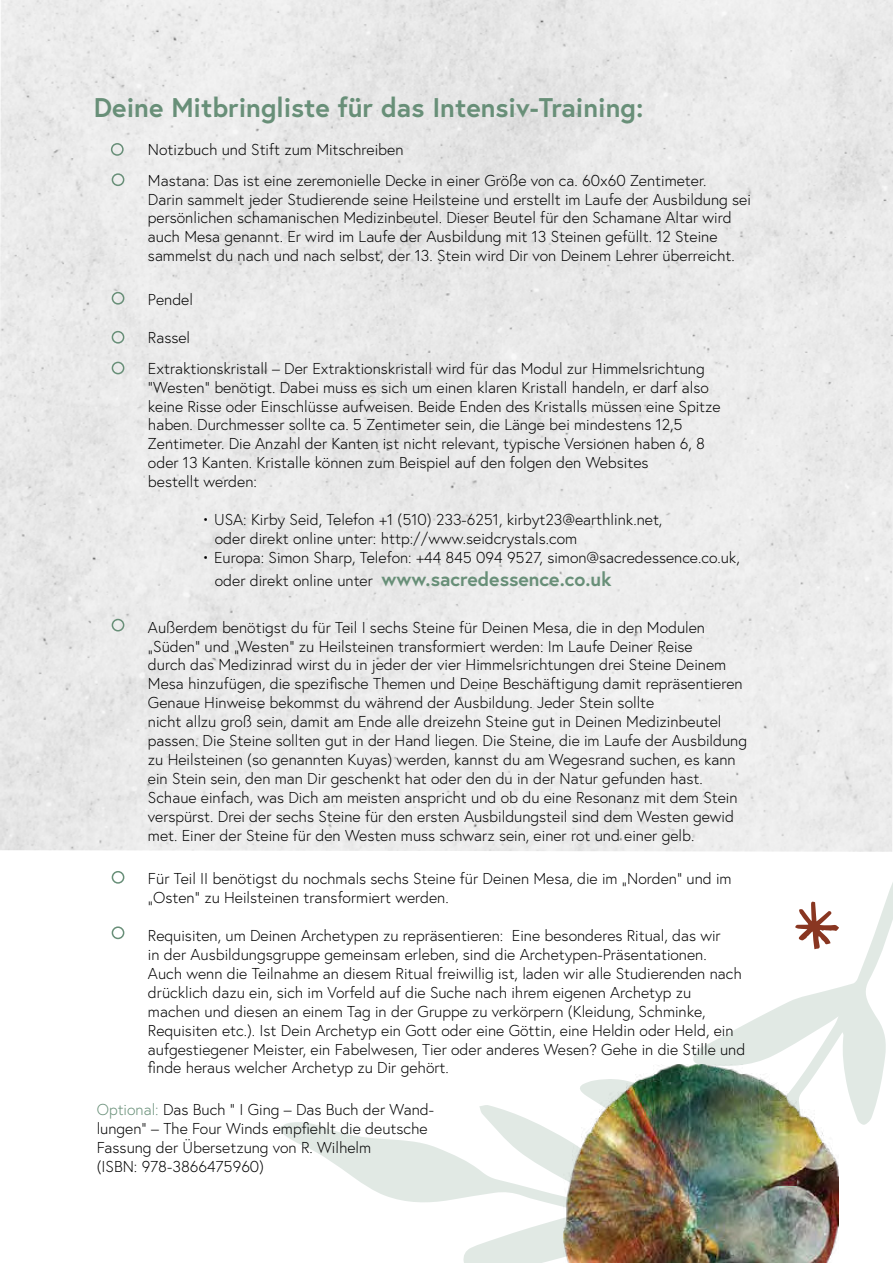
<style>
.page{position:relative;width:893px;height:1263px;background:#fff}
.page>*{position:absolute;margin:0;border:0;box-sizing:border-box;transform-origin:0 0}
.t1{font:700 27px "Europa";color:#688f78}
.t2{font:700 19.5px "Europa";color:#688f78}
.t3{font:300 15.75px/18.9px "Europa";color:#000}
.s1{font-weight:300;font-size:15.75px;color:#000}
.s2{color:#688f78}
</style>
<div class="page">
<div style="left:0;top:0;width:893px;height:851px;background:#eaeaea"></div>
<svg style="left:280px;top:831px;width:613px;height:432px"></svg>
<div style="left:111px;top:143px;width:13px;height:13px;border:2px solid #688f78;border-radius:50%"></div>
<svg style="left:795px;top:901px;width:44px;height:48px"></svg>
<img style="left:564px;top:1064px;width:275px;height:199px">
<div style="left:112px;top:173px;width:12px;height:13px;border:2px solid #688f78;border-radius:50%"></div>
<div style="left:112px;top:292px;width:12px;height:13px;border:2px solid #688f78;border-radius:50%"></div>
<div style="left:112px;top:331px;width:12px;height:13px;border:2px solid #688f78;border-radius:50%"></div>
<div style="left:112px;top:362px;width:12px;height:12px;border:2px solid #688f78;border-radius:50%"></div>
<div style="left:112px;top:619px;width:12px;height:12px;border:2px solid #688f78;border-radius:50%"></div>
<div style="left:112px;top:871px;width:12px;height:13px;border:2px solid #688f78;border-radius:50%"></div>
<div style="left:112px;top:926px;width:12px;height:13px;border:2px solid #688f78;border-radius:50%"></div>
<h1 class="t1" style="left:94px;top:92px;width:551px">Deine Mitbringliste für das Intensiv-Training:</h1>
<p class="t3" style="left:148px;top:134px;width:560px;line-height:30.9px">Notizbuch und Stift zum Mitschreiben<br>Mastana: Das ist eine zeremonielle Decke in einer Größe von ca. 60x60 Zentimeter.</p>
<p class="t3" style="left:148px;top:190px;width:604px">Darin sammelt jeder Studierende seine Heilsteine und erstellt im Laufe der Ausbildung sei persönlichen schamanischen Medizinbeutel. Dieser Beutel für den Schamane Altar wird auch Mesa genannt. Er wird im Laufe der Ausbildung mit 13 Steinen gefüllt. 12 Steine sammelst du nach und nach selbst, der 13. Stein wird Dir von Deinem Lehrer überreicht.</p>
<p class="t3" style="left:148px;top:290px;width:47px">Pendel</p>
<p class="t3" style="left:148px;top:322px;width:558px;line-height:30.9px">Rassel<br>Extraktionskristall – Der Extraktionskristall wird für das Modul zur Himmelsrichtung</p>
<p class="t3" style="left:148px;top:378px;width:574px">“Westen” benötigt. Dabei muss es sich um einen klaren Kristall handeln, er darf also keine Risse oder Einschlüsse aufweisen. Beide Enden des Kristalls müssen eine Spitze haben. Durchmesser sollte ca. 5 Zentimeter sein, die Länge bei mindestens 12,5<br>Zentimeter. Die Anzahl der Kanten ist nicht relevant, typische Versionen haben 6, 8 oder 13 Kanten. Kristalle können zum Beispiel auf den folgen den Websites<br>bestellt werden:</p>
<p class="t3" style="left:215px;top:510px;width:449px;text-indent:-13px">• USA: Kirby Seid, Telefon +1 (510) 233-6251, kirbyt23@earthlink.net, oder direkt online unter: http://www.seidcrystals.com</p>
<p class="t3" style="left:202px;top:548px;width:539px">• Europa: Simon Sharp, Telefon: +44 845 094 9527, simon@sacredessence.co.uk,</p>
<p class="t2" style="left:215px;top:568px;width:398px"><span class="s1">oder direkt online unter</span> www.sacredessence.co.uk</p>
<p class="t3" style="left:148px;top:618px;width:601px">Außerdem benötigst du für Teil I sechs Steine für Deinen Mesa, die in den Modulen „Süden“ und „Westen“ zu Heilsteinen transformiert werden: Im Laufe Deiner Reise<br>durch das Medizinrad wirst du in jeder der vier Himmelsrichtungen drei Steine Deinem Mesa hinzufügen, die spezifische Themen und Deine Beschäftigung damit repräsentieren Genaue Hinweise bekommst du während der Ausbildung. Jeder Stein sollte<br>nicht allzu groß sein, damit am Ende alle dreizehn Steine gut in Deinen Medizinbeutel passen. Die Steine sollten gut in der Hand liegen. Die Steine, die im Laufe der Ausbildung zu Heilsteinen (so genannten Kuyas) werden, kannst du am Wegesrand suchen, es kann ein Stein sein, den man Dir geschenkt hat oder den du in der Natur gefunden hast.<br>Schaue einfach, was Dich am meisten anspricht und ob du eine Resonanz mit dem Stein verspürst. Drei der sechs Steine für den ersten Ausbildungsteil sind dem Westen gewid met. Einer der Steine für den Westen muss schwarz sein, einer rot und einer gelb.</p>
<p class="t3" style="left:148px;top:870px;width:585px">Für Teil II benötigst du nochmals sechs Steine für Deinen Mesa, die im „Norden“ und im „Osten“ zu Heilsteinen transformiert werden.</p>
<p class="t3" style="left:148px;top:926px;width:599px">Requisiten, um Deinen Archetypen zu repräsentieren: Eine besonderes Ritual, das wir<br>in der Ausbildungsgruppe gemeinsam erleben, sind die Archetypen-Präsentationen.<br>Auch wenn die Teilnahme an diesem Ritual freiwillig ist, laden wir alle Studierenden nach drücklich dazu ein, sich im Vorfeld auf die Suche nach ihrem eigenen Archetyp zu machen und diesen an einem Tag in der Gruppe zu verkörpern (Kleidung, Schminke, Requisiten etc.). Ist Dein Archetyp ein Gott oder eine Göttin, eine Heldin oder Held, ein aufgestiegener Meister, ein Fabelwesen, Tier oder anderes Wesen? Gehe in die Stille und finde heraus welcher Archetyp zu Dir gehört.</p>
<p class="t3" style="left:97px;top:1100px;width:339px"><span class="s2">Optional:</span> Das Buch “ I Ging – Das Buch der Wand&shy;lungen” – The Four Winds empfiehlt die deutsche Fassung der Übersetzung von R. Wilhelm<br>(ISBN: 978-3866475960)</p>
</div>
